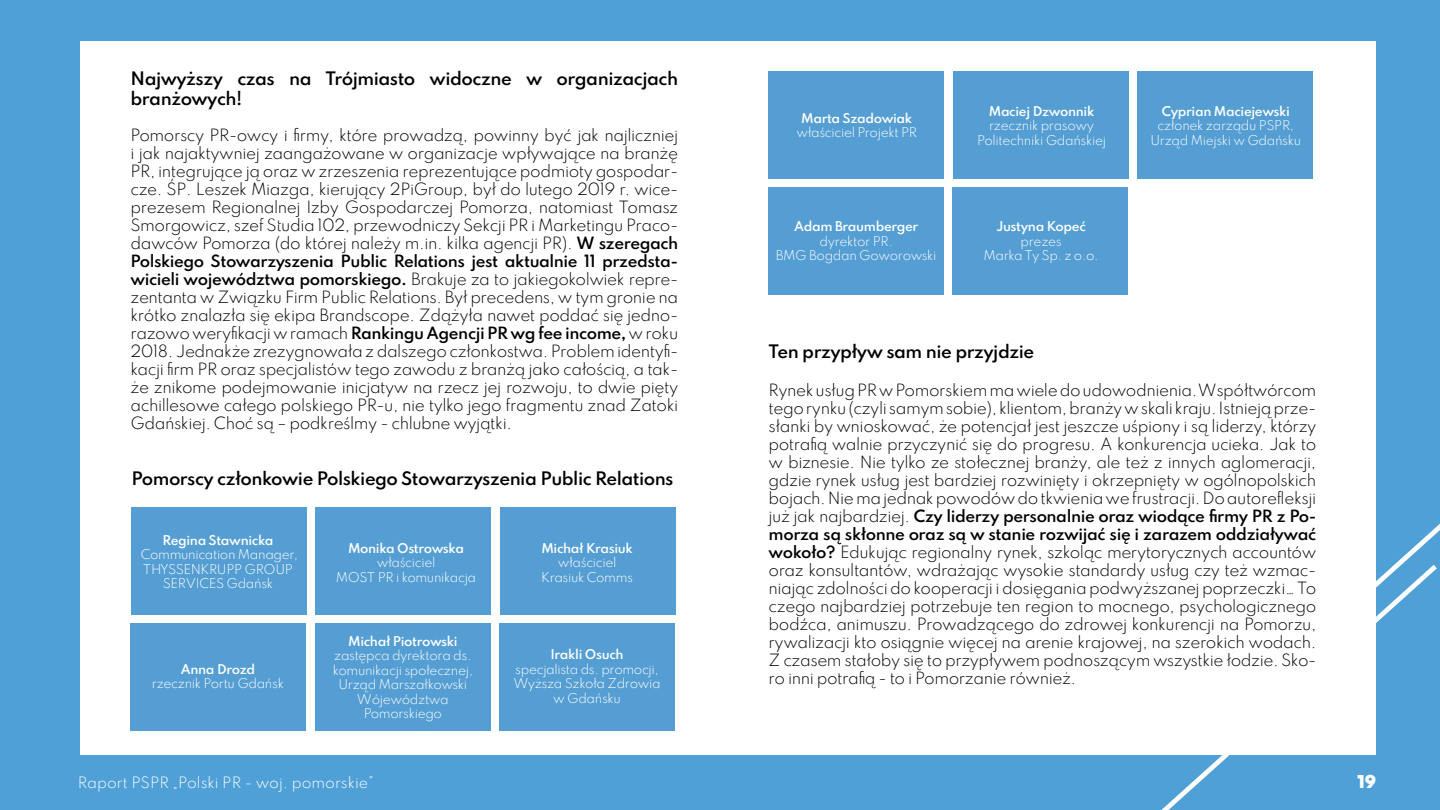
<style>
.page{position:relative;width:1440px;height:810px;background:#4ea0d6}
.page>*{position:absolute;margin:0;border:0;box-sizing:border-box;transform-origin:0 0}
.t1{font:600 16.5px/19.8px "Spartan";letter-spacing:-.03em;color:#000}
.t2{font:900 15.75px "Spartan";color:#fff}
.t3{font:300 15px/18px "Spartan";letter-spacing:-.03em;color:#000;text-align:justify}
.t4{font:300 13.88px "Spartan";color:#fff}
.t5{font:300 12px/14.4px "Spartan";letter-spacing:-.03em;color:#fff;text-align:center}
.t6{font:600 12px "Spartan";letter-spacing:-.03em;color:#fff}
.s1{font-weight:600}
</style>
<div class="page">
<svg style="left:1394px;top:524px;width:46px;height:41px"></svg>
<svg style="left:1161px;top:565px;width:276px;height:245px"></svg>
<div style="left:80px;top:42px;width:633px;height:713px;background:#fff"></div>
<div style="left:705px;top:42px;width:671px;height:713px;background:#fff"></div>
<div style="left:131px;top:507px;width:175px;height:108px;background:#549ed3"></div>
<div style="left:315px;top:507px;width:176px;height:108px;background:#549ed3"></div>
<div style="left:500px;top:507px;width:175px;height:108px;background:#549ed3"></div>
<div style="left:130px;top:623px;width:176px;height:108px;background:#549ed3"></div>
<div style="left:315px;top:623px;width:175px;height:108px;background:#549ed3"></div>
<div style="left:500px;top:623px;width:175px;height:108px;background:#549ed3"></div>
<div style="left:769px;top:71px;width:175px;height:108px;background:#549ed3"></div>
<div style="left:953px;top:71px;width:175px;height:108px;background:#549ed3"></div>
<div style="left:1138px;top:71px;width:175px;height:108px;background:#549ed3"></div>
<div style="left:768px;top:187px;width:175px;height:108px;background:#549ed3"></div>
<div style="left:953px;top:187px;width:175px;height:108px;background:#549ed3"></div>
<p class="t1" style="left:130px;top:68px;width:549px">Najwyższy czas na Trójmiasto widoczne w organizacjach branżowych!</p>
<p class="t3" style="left:130px;top:126px;width:549px">Pomorscy PR-owcy i firmy, które prowadzą, powinny być jak najliczniej i jak najaktywniej zaangażowane w organizacje wpływające na branżę PR, integrujące ją oraz w zrzeszenia reprezentujące podmioty gospodar&shy;cze. ŚP. Leszek Miazga, kierujący 2PiGroup, był do lutego 2019 r. wice&shy;prezesem Regionalnej Izby Gospodarczej Pomorza, natomiast Tomasz Smorgowicz, szef Studia 102, przewodniczy Sekcji PR i Marketingu Praco&shy;dawców Pomorza (do której należy m.in. kilka agencji PR). <span class="s1">W szeregach Polskiego Stowarzyszenia Public Relations jest aktualnie 11 przedsta&shy;wicieli województwa pomorskiego.</span> Brakuje za to jakiegokolwiek repre&shy;zentanta w Związku Firm Public Relations. Był precedens, w tym gronie na krótko znalazła się ekipa Brandscope. Zdążyła nawet poddać się jedno&shy;razowo weryfikacji w ramach <span class="s1">Rankingu Agencji PR wg fee income,</span> w roku 2018. Jednakże zrezygnowała z dalszego członkostwa. Problem identyfi&shy;kacji firm PR oraz specjalistów tego zawodu z branżą jako całością, a tak&shy;że znikome podejmowanie inicjatyw na rzecz jej rozwoju, to dwie pięty achillesowe całego polskiego PR-u, nie tylko jego fragmentu znad Zatoki Gdańskiej. Choć są – podkreślmy - chlubne wyjątki.</p>
<p class="t1" style="left:132px;top:468px;width:544px">Pomorscy członkowie Polskiego Stowarzyszenia Public Relations</p>
<p class="t6" style="left:163px;top:531px;width:112px">Regina Stawnicka</p>
<p class="t5" style="left:141px;top:547px;width:159px">Communication Manager,<br>THYSSENKRUPP GROUP<br>SERVICES Gdańsk</p>
<p class="t6" style="left:181px;top:660px;width:76px">Anna Drozd</p>
<p class="t5" style="left:152px;top:676px;width:134px">rzecznik Portu Gdańsk</p>
<p class="t6" style="left:348px;top:539px;width:117px">Monika Ostrowska</p>
<p class="t5" style="left:336px;top:555px;width:142px">właściciel<br>MOST PR i komunikacja</p>
<p class="t6" style="left:541px;top:539px;width:93px">Michał Krasiuk</p>
<p class="t5" style="left:541px;top:555px;width:93px">właściciel<br>Krasiuk Comms</p>
<p class="t6" style="left:348px;top:632px;width:111px">Michał Piotrowski</p>
<p class="t5" style="left:333px;top:648px;width:142px">zastępca dyrektora ds. komunikacji społecznej,<br>Urząd Marszałkowski<br>Wójewództwa<br>Pomorskiego</p>
<p class="t6" style="left:550px;top:645px;width:75px">Irakli Osuch</p>
<p class="t5" style="left:513px;top:661px;width:149px">specjalista ds. promocji,<br>Wyższa Szkoła Zdrowia w Gdańsku</p>
<p class="t6" style="left:801px;top:109px;width:113px">Marta Szadowiak</p>
<p class="t5" style="left:796px;top:125px;width:122px">właściciel Projekt PR</p>
<p class="t6" style="left:794px;top:218px;width:126px">Adam Braumberger</p>
<p class="t5" style="left:776px;top:234px;width:162px">dyrektor PR.<br>BMG Bogdan Goworowski</p>
<p class="t6" style="left:989px;top:102px;width:107px">Maciej Dzwonnik</p>
<p class="t5" style="left:977px;top:118px;width:130px">rzecznik prasowy<br>Politechniki Gdańskiej</p>
<p class="t6" style="left:996px;top:218px;width:91px">Justyna Kopeć</p>
<p class="t5" style="left:984px;top:234px;width:117px">prezes<br>Marka Ty Sp. z o.o.</p>
<p class="t6" style="left:1162px;top:102px;width:130px">Cyprian Maciejewski</p>
<p class="t5" style="left:1150px;top:118px;width:152px">członek zarządu PSPR,<br>Urząd Miejski w Gdańsku</p>
<p class="t1" style="left:769px;top:341px;width:267px">Ten przypływ sam nie przyjdzie</p>
<p class="t3" style="left:769px;top:380px;width:549px">Rynek usług PR w Pomorskiem ma wiele do udowodnienia. Współtwórcom tego rynku (czyli samym sobie), klientom, branży w skali kraju. Istnieją prze&shy;słanki by wnioskować, że potencjał jest jeszcze uśpiony i są liderzy, którzy potrafią walnie przyczynić się do progresu. A konkurencja ucieka. Jak to w biznesie. Nie tylko ze stołecznej branży, ale też z innych aglomeracji, gdzie rynek usług jest bardziej rozwinięty i okrzepnięty w ogólnopolskich bojach. Nie ma jednak powodów do tkwienia we frustracji. Do autorefleksji już jak najbardziej. <span class="s1">Czy liderzy personalnie oraz wiodące firmy PR z Po&shy;morza są skłonne oraz są w stanie rozwijać się i zarazem oddziaływać wokoło?</span> Edukując regionalny rynek, szkoląc merytorycznych accountów oraz konsultantów, wdrażając wysokie standardy usług czy też wzmac&shy;niając zdolności do kooperacji i dosięgania podwyższanej poprzeczki… To czego najbardziej potrzebuje ten region to mocnego, psychologicznego bodźca, animuszu. Prowadzącego do zdrowej konkurencji na Pomorzu, rywalizacji kto osiągnie więcej na arenie krajowej, na szerokich wodach.<br>Z czasem stałoby się to przypływem podnoszącym wszystkie łodzie. Sko&shy;ro inni potrafią - to i Pomorzanie również.</p>
<p class="t4" style="left:78px;top:772px;width:298px">Raport PSPR „Polski PR - woj. pomorskie”</p>
<p class="t2" style="left:1358px;top:769px;width:20px">19</p>
</div>
